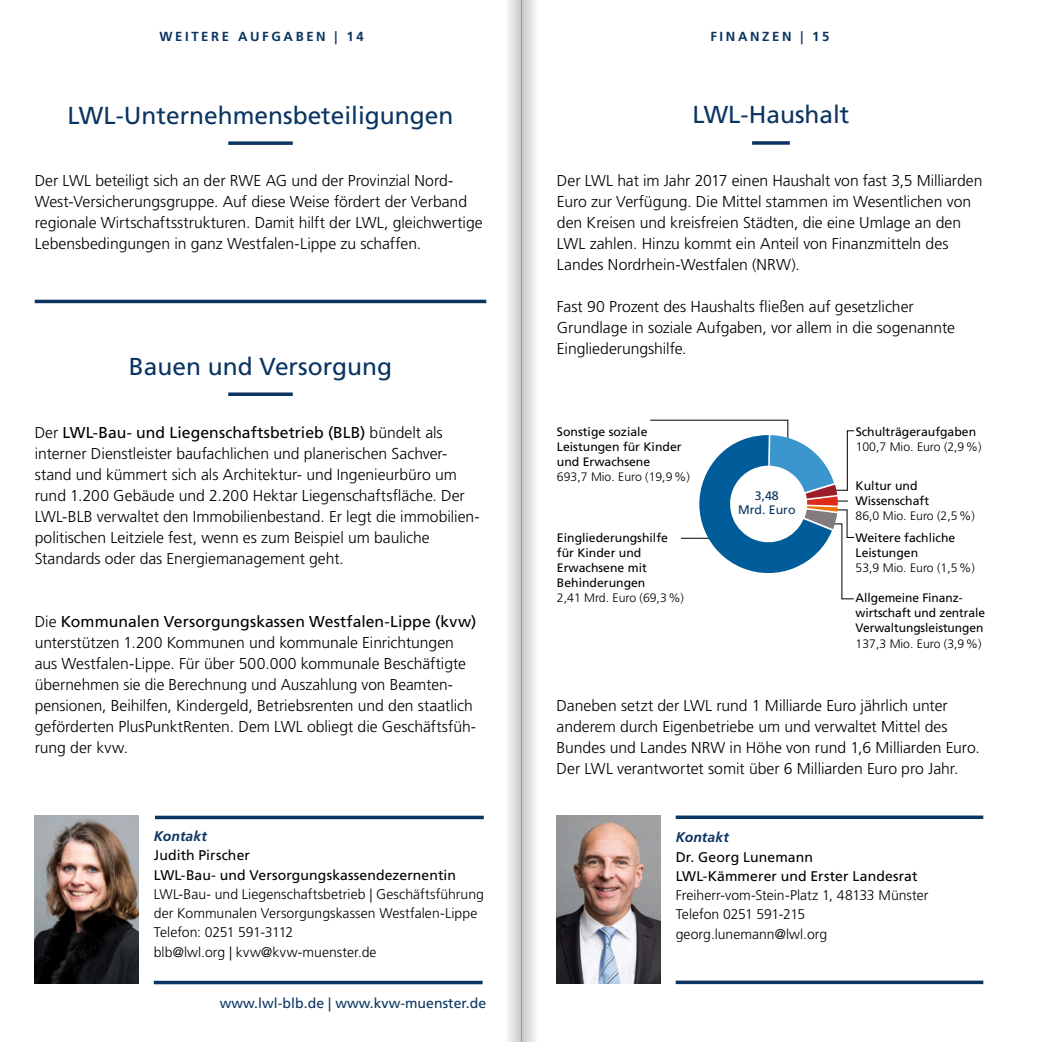
<style>
.page{position:relative;width:1042px;height:1042px;background:#fff}
.page>*{position:absolute;margin:0;border:0;box-sizing:border-box;transform-origin:0 0}
.t1{font:24.5px "Frutiger LT Std";color:#0a3461}
.t2{font:300 15.75px/21px "Frutiger LT Std";letter-spacing:-.005em;color:#000}
.t3{font:300 14px/19.2px "Frutiger LT Std";color:#000}
.t4{font:14px "Frutiger LT Std";letter-spacing:.01em;color:#000}
.t5{font:14px "Frutiger LT Std";letter-spacing:.005em;color:#0a3461}
.t6{font:italic 700 14px "Frutiger LT Std";letter-spacing:.005em;color:#0a3461}
.t7{font:700 13.12px "Frutiger LT Std";letter-spacing:.2em;color:#0a3461}
.t8{font:12.25px/15px "Frutiger LT Std";color:#000}
.t9{font:300 12.25px "Frutiger LT Std";color:#000}
.t10{font:12.25px/13.8px "Frutiger LT Std";color:#0a3461;text-align:center}
.s1{font-weight:400}
</style>
<div class="page">
<svg style="left:228px;top:141px;width:65px;height:4px"></svg>
<svg style="left:228px;top:392px;width:65px;height:4px"></svg>
<hr style="left:155px;top:816px;width:329px;height:3px;background:#0a3461">
<hr style="left:154px;top:981px;width:328px;height:3px;background:#0a3461">
<hr style="left:35px;top:300px;width:451px;height:3px;background:#0a3461">
<img style="left:35px;top:816px;width:104px;height:168px">
<svg style="left:752px;top:141px;width:38px;height:4px"></svg>
<svg style="left:676px;top:815px;width:307px;height:4px"></svg>
<svg style="left:676px;top:980px;width:307px;height:4px"></svg>
<img style="left:556px;top:815px;width:105px;height:168px">
<svg style="left:650px;top:419px;width:205px;height:180px"></svg>
<svg style="left:521px;top:0;width:14px;height:1042px"></svg>
<div style="left:499px;top:0;width:22px;height:1042px;background:linear-gradient(to right,#fff,#cfcfcf)"></div>
<h2 class="t7" style="left:159px;top:29px;width:206px">WEITERE AUFGABEN | 14</h2>
<h3 class="t1" style="left:68px;top:101px;width:387px">LWL-Unternehmensbeteiligungen</h3>
<p class="t2" style="left:35px;top:170px;width:449px">Der LWL beteiligt sich an der RWE AG und der Provinzial Nord-West-Versicherungsgruppe. Auf diese Weise fördert der Verband regionale Wirtschaftsstrukturen. Damit hilft der LWL, gleichwertige Lebensbedingungen in ganz Westfalen-Lippe zu schaffen.</p>
<h3 class="t1" style="left:129px;top:352px;width:265px">Bauen und Versorgung</h3>
<p class="t2" style="left:35px;top:422px;width:445px">Der <span class="s1">LWL-Bau- und Liegenschaftsbetrieb (BLB)</span> bündelt als interner Dienstleister baufachlichen und planerischen Sachver&shy;stand und kümmert sich als Architektur- und Ingenieurbüro um rund 1.200 Gebäude und 2.200 Hektar Liegenschaftsfläche. Der LWL-BLB verwaltet den Immobilienbestand. Er legt die immobilien&shy;politischen Leitziele fest, wenn es zum Beispiel um bauliche Standards oder das Energiemanagement geht.</p>
<p class="t2" style="left:35px;top:611px;width:443px">Die <span class="s1">Kommunalen Versorgungskassen Westfalen-Lippe (kvw) </span>unterstützen 1.200 Kommunen und kommunale Einrichtungen aus Westfalen-Lippe. Für über 500.000 kommunale Beschäftigte übernehmen sie die Berechnung und Auszahlung von Beamten&shy;pensionen, Beihilfen, Kindergeld, Betriebsrenten und den staatlich geförderten PlusPunktRenten. Dem LWL obliegt die Geschäftsfüh&shy;rung der kvw.</p>
<h4 class="t6" style="left:154px;top:828px;width:55px">Kontakt</h4>
<p class="t4" style="left:154px;top:847px;width:98px">Judith Pirscher</p>
<p class="t4" style="left:154px;top:866px;width:304px">LWL-Bau- und Versorgungskassendezernentin</p>
<p class="t3" style="left:154px;top:884px;width:332px">LWL-Bau- und Liegenschaftsbetrieb | Geschäftsführung der Kommunalen Versorgungskassen Westfalen-Lippe<br>Telefon: 0251 591-3112</p>
<p class="t3" style="left:154px;top:942px;width:224px">blb@lwl.org | kvw@kvw-muenster.de</p>
<p class="t5" style="left:220px;top:995px;width:268px">www.lwl-blb.de | www.kvw-muenster.de</p>
<h2 class="t7" style="left:710px;top:29px;width:121px">FINANZEN | 15</h2>
<h3 class="t1" style="left:692px;top:100px;width:158px">LWL-Haushalt</h3>
<p class="t2" style="left:557px;top:170px;width:427px">Der LWL hat im Jahr 2017 einen Haushalt von fast 3,5 Milliarden Euro zur Verfügung. Die Mittel stammen im Wesentlichen von den Kreisen und kreisfreien Städten, die eine Umlage an den LWL zahlen. Hinzu kommt ein Anteil von Finanzmitteln des Landes Nordrhein-Westfalen (NRW).</p>
<p class="t2" style="left:557px;top:296px;width:400px">Fast 90 Prozent des Haushalts fließen auf gesetzlicher<br>Grundlage in soziale Aufgaben, vor allem in die sogenannte<br>Eingliederungshilfe.</p>
<h4 class="t8" style="left:557px;top:424px;width:126px">Sonstige soziale<br>Leistungen für Kinder und Erwachsene</h4>
<p class="t9" style="left:557px;top:469px;width:134px">693,7 Mio. Euro (19,9%)</p>
<p class="t10" style="left:738px;top:489px;width:59px">3,48<br>Mrd. Euro</p>
<h4 class="t8" style="left:855px;top:424px;width:122px">Schulträgeraufgaben</h4>
<p class="t9" style="left:855px;top:439px;width:127px">100,7 Mio. Euro (2,9%)</p>
<h4 class="t8" style="left:855px;top:478px;width:75px">Kultur und<br>Wissenschaft</h4>
<p class="t9" style="left:855px;top:509px;width:121px">86,0 Mio. Euro (2,5%)</p>
<h4 class="t8" style="left:557px;top:530px;width:112px">Eingliederungshilfe für Kinder und<br>Erwachsene mit<br>Behinderungen</h4>
<p class="t9" style="left:557px;top:591px;width:129px">2,41 Mrd. Euro (69,3%)</p>
<h4 class="t8" style="left:855px;top:590px;width:131px">Allgemeine Finanz&shy;wirtschaft und zentrale<br>Verwaltungsleistungen</h4>
<p class="t9" style="left:855px;top:636px;width:127px">137,3 Mio. Euro (3,9%)</p>
<h4 class="t8" style="left:855px;top:530px;width:101px">Weitere fachliche<br>Leistungen</h4>
<p class="t9" style="left:855px;top:561px;width:121px">53,9 Mio. Euro (1,5%)</p>
<p class="t2" style="left:556px;top:695px;width:393px">Daneben setzt der LWL rund 1 Milliarde Euro jährlich unter</p>
<p class="t2" style="left:556px;top:716px;width:425px">anderem durch Eigenbetriebe um und verwaltet Mittel des<br>Bundes und Landes NRW in Höhe von rund 1,6 Milliarden Euro.<br>Der LWL verantwortet somit über 6 Milliarden Euro pro Jahr.</p>
<h4 class="t6" style="left:676px;top:829px;width:55px">Kontakt</h4>
<p class="t4" style="left:676px;top:848px;width:139px">Dr. Georg Lunemann</p>
<p class="t4" style="left:676px;top:867px;width:243px">LWL-Kämmerer und Erster Landesrat</p>
<p class="t3" style="left:676px;top:886px;width:254px">Freiherr-vom-Stein-Platz 1, 48133 Münster<br>Telefon 0251 591-215</p>
<p class="t3" style="left:676px;top:924px;width:153px">georg.lunemann@lwl.org</p>
</div>
